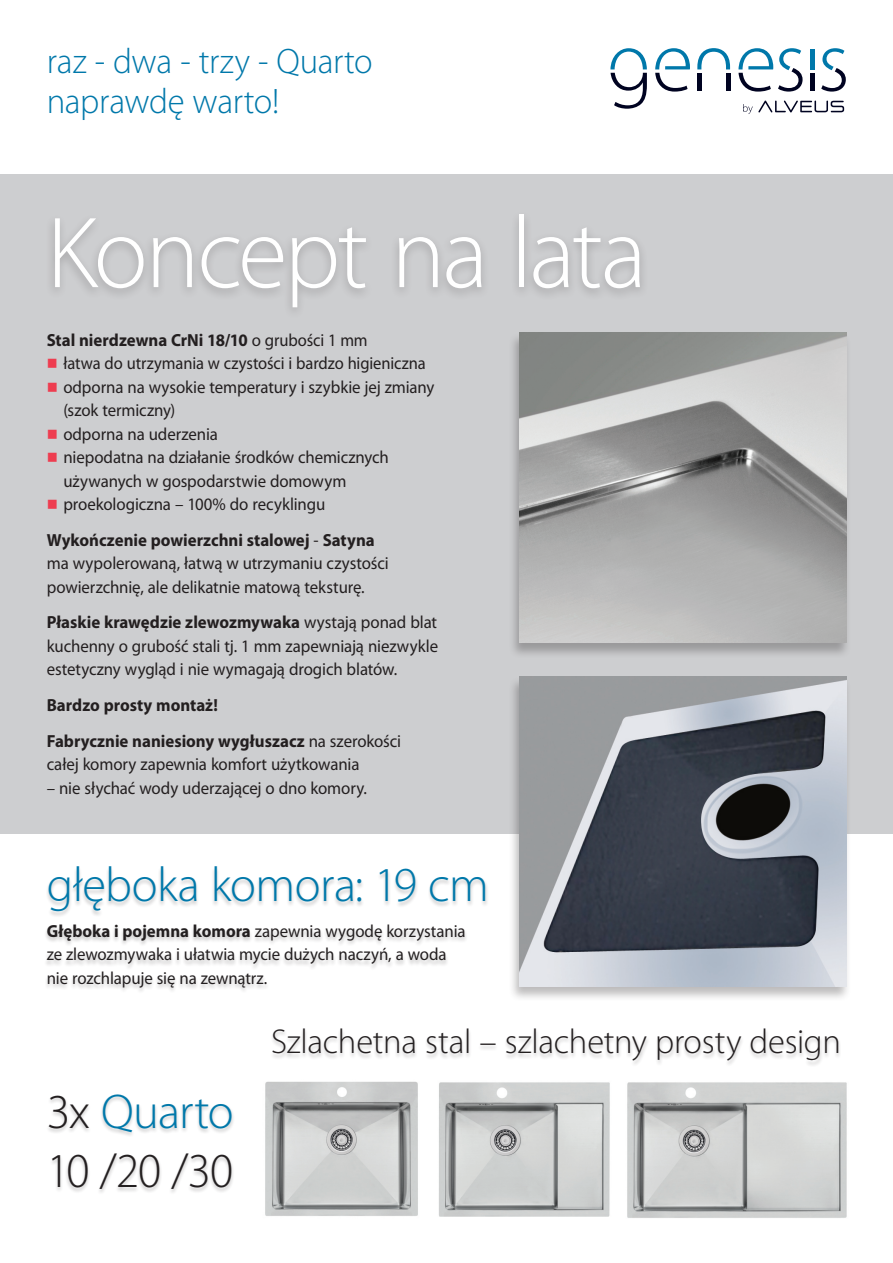
<style>
.page{position:relative;width:893px;height:1263px;background:#fff}
.page>*{position:absolute;margin:0;border:0;box-sizing:border-box;transform-origin:0 0}
.t1{font:300 102px "Myriad Pro";letter-spacing:-.03em;color:#fff}
.t2{font:300 48.9px "Myriad Pro";letter-spacing:-.01em;color:#0078aa}
.t3{font:300 48.9px/58.8px "Myriad Pro";letter-spacing:-.02em;color:#231f20}
.t4{font:300 35.55px/39.8px "Myriad Pro";letter-spacing:-.01em;color:#0078aa}
.t5{font:300 34.5px "Myriad Pro";letter-spacing:-.01em;color:#231f20}
.t6{font:17.55px/23.5px "Myriad Pro";letter-spacing:-.005em;color:#231f20;scale:.96 1}
.t7{font:700 17.55px/35.5px "Myriad Pro";color:#231f20;scale:.96 1}
.t8{font:17.55px "Myriad Pro";letter-spacing:-.005em;color:#231f20;scale:.94 1}
.s1{font-weight:400}
.s2{color:#ee3d50}
.s3{font-weight:700}
.s4{color:#0078aa}
</style>
<div class="page">
<div style="left:0;top:174px;width:893px;height:659px;background:#cdced0"></div>
<div style="left:45px;top:210px;width:604px;height:109px;background:#231f20;opacity:.25"></div>
<svg style="left:743px;top:100px;width:101px;height:14px"></svg>
<svg style="left:610px;top:48px;width:37px;height:61px"></svg>
<svg style="left:697px;top:48px;width:33px;height:21px"></svg>
<hr style="left:726px;top:73px;width:4px;height:18px;background:#000321">
<hr style="left:697px;top:73px;width:4px;height:18px;background:#000321">
<hr style="left:810px;top:49px;width:4px;height:20px;background:#0078aa">
<hr style="left:810px;top:73px;width:4px;height:18px;background:#000321">
<svg style="left:655px;top:48px;width:35px;height:44px"></svg>
<svg style="left:738px;top:48px;width:64px;height:44px"></svg>
<svg style="left:821px;top:48px;width:25px;height:44px"></svg>
<div style="left:508px;top:332px;width:344px;height:327px;background:#231f20;opacity:.3"></div>
<img style="left:519px;top:332px;width:327px;height:310px">
<div style="left:508px;top:676px;width:344px;height:327px;background:#231f20;opacity:.3"></div>
<img style="left:519px;top:676px;width:327px;height:310px">
<img style="left:265px;top:1081px;width:153px;height:135px">
<img style="left:439px;top:1082px;width:171px;height:135px">
<img style="left:627px;top:1082px;width:220px;height:136px">
<div style="left:45px;top:1094px;width:190px;height:101px;background:#231f20;opacity:.25"></div>
<div style="left:44px;top:867px;width:445px;height:127px;background:#231f20;opacity:.25"></div>
<div style="left:269px;top:1028px;width:572px;height:39px;background:#231f20;opacity:.25"></div>
<h3 class="t4" style="left:47px;top:41px;width:327px">raz - dwa - trzy - Quarto naprawdę warto!</h3>
<h1 class="t1" style="left:47px;top:192px;width:602px">Koncept na lata</h1>
<p class="t7" style="left:47px;top:321px;width:336px">Stal nierdzewna CrNi 18/10 <span class="s1">o grubości 1 mm</span></p>
<p class="t8" style="left:47px;top:352px;width:405px"><span class="s2">■</span> łatwa do utrzymania w czystości i bardzo higieniczna</p>
<p class="t6" style="left:63px;top:375px;width:388px;text-indent:-17px"><span class="s2">■</span> odporna na wysokie temperatury i szybkie jej zmiany (szok termiczny)</p>
<p class="t6" style="left:47px;top:422px;width:180px"><span class="s2">■</span> odporna na uderzenia</p>
<p class="t6" style="left:63px;top:445px;width:341px;text-indent:-17px"><span class="s2">■</span> niepodatna na działanie środków chemicznych używanych w gospodarstwie domowym</p>
<p class="t7" style="left:47px;top:486px;width:343px"><span class="s2">■</span> <span class="s1">proekologiczna – 100% do recyklingu<br></span>Wykończenie powierzchni stalowej <span class="s1">-</span> Satyna</p>
<p class="t6" style="left:47px;top:551px;width:358px">ma wypolerowaną, łatwą w utrzymaniu czystości powierzchnię, ale delikatnie matową teksturę.</p>
<p class="t6" style="left:47px;top:610px;width:409px;text-align:justify"><span class="s3">Płaskie krawędzie zlewozmywaka</span> wystają ponad blat kuchenny o grubość stali tj. 1 mm zapewniają niezwykle estetyczny wygląd i nie wymagają drogich blatów.</p>
<p class="t7" style="left:47px;top:687px;width:371px">Bardzo prosty montaż!<br>Fabrycznie naniesiony wygłuszacz <span class="s1">na szerokości</span></p>
<p class="t6" style="left:47px;top:752px;width:327px">całej komory zapewnia komfort użytkowania</p>
<p class="t6" style="left:47px;top:776px;width:335px">– nie słychać wody uderzającej o dno komory.</p>
<h2 class="t2" style="left:47px;top:856px;width:444px">głęboka komora: 19 cm</h2>
<p class="t6" style="left:47px;top:919px;width:438px"><span class="s3">Głęboka i pojemna komora</span> zapewnia wygodę korzystania ze zlewozmywaka i ułatwia mycie dużych naczyń, a woda nie rozchlapuje się na zewnątrz.</p>
<h2 class="t3" style="left:47px;top:1081px;width:189px">3x <span class="s4">Quarto<br></span>10 /20 /30</h2>
<h3 class="t5" style="left:271px;top:1020px;width:571px">Szlachetna stal – szlachetny prosty design</h3>
</div>
